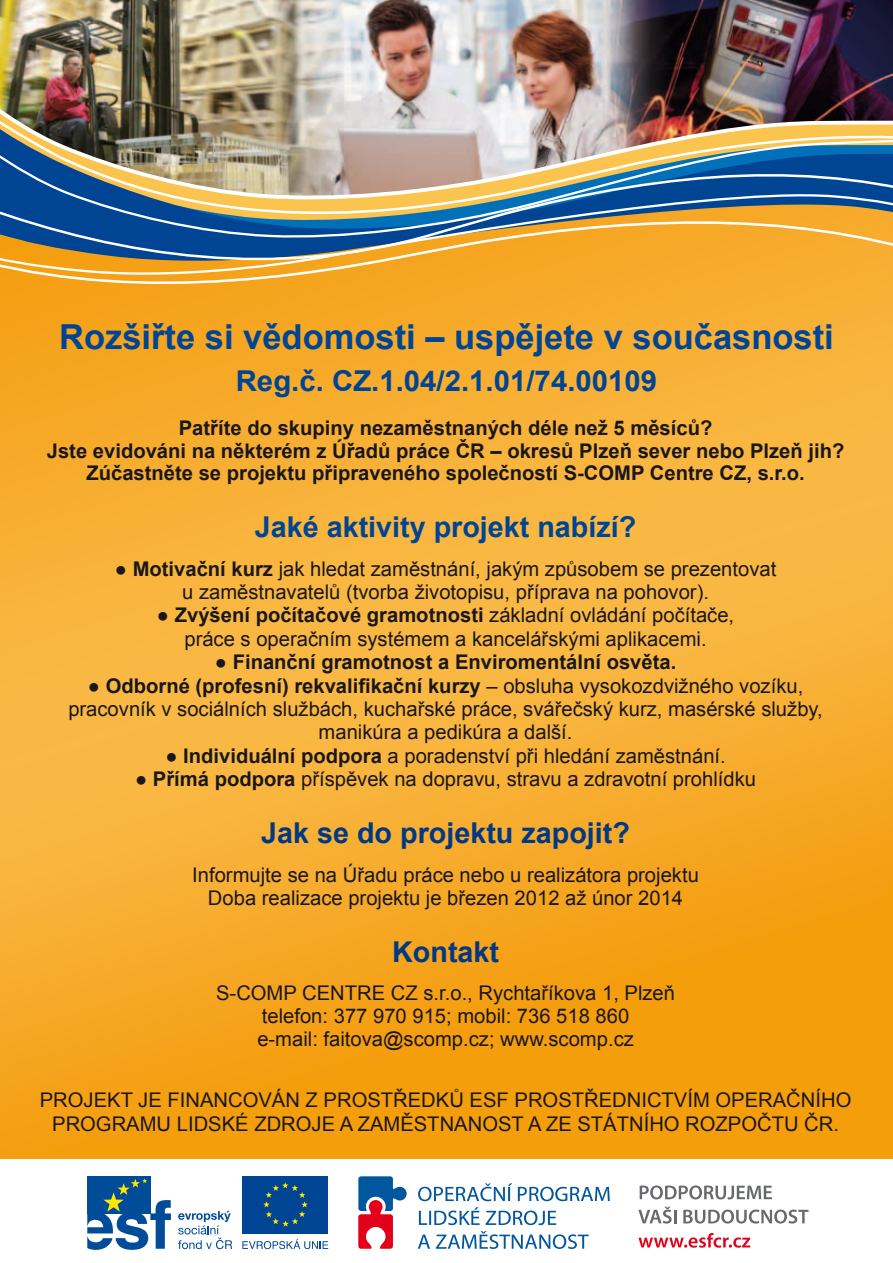
<style>
.page{position:relative;width:893px;height:1263px;background:#fff}
.page>*{position:absolute;margin:0;border:0;box-sizing:border-box;transform-origin:0 0}
.t1{font:700 34.5px "Arial";color:#004494}
.t2{font:700 28.65px "Arial";color:#004494}
.t3{font:700 28.65px "Arial";color:#003883}
.t4{font:20.25px/23.4px "Arial";color:#1a171c;text-align:center}
.t5{font:700 20.25px/22.5px "Arial";color:#1a171c;text-align:center}
.s1{font-weight:700}
.s2{font-weight:400}
</style>
<div class="page">
<img style="left:0;top:672px;width:893px;height:486px">
<svg style="left:418px;top:1183px;width:192px;height:66px"></svg>
<svg style="left:358px;top:1176px;width:49px;height:73px"></svg>
<div style="left:242px;top:1176px;width:86px;height:57px;background:#004494"></div>
<svg style="left:263px;top:1182px;width:45px;height:45px"></svg>
<svg style="left:242px;top:1239px;width:86px;height:10px"></svg>
<svg style="left:640px;top:1185px;width:132px;height:14px"></svg>
<svg style="left:638px;top:1206px;width:38px;height:17px"></svg>
<svg style="left:683px;top:1209px;width:125px;height:14px"></svg>
<svg style="left:638px;top:1233px;width:112px;height:15px"></svg>
<div style="left:87px;top:1176px;width:63px;height:37px;background:#004c99"></div>
<svg style="left:87px;top:1178px;width:84px;height:72px"></svg>
<svg style="left:178px;top:1211px;width:54px;height:38px"></svg>
<img style="left:0;top:0;width:893px;height:672px">
<svg style="left:0;top:157px;width:893px;height:121px;background:#9a9273"></svg>
<h1 class="t1" style="left:59px;top:315px;width:776px">Rozšiřte si vědomosti – uspějete v současnosti</h1>
<h2 class="t2" style="left:236px;top:362px;width:423px">Reg.č. CZ.1.04/2.1.01/74.00109</h2>
<p class="t5" style="left:47px;top:417px;width:799px">Patříte do skupiny nezaměstnaných déle než 5 měsíců?<br>Jste evidováni na některém z Úřadů práce ČR – okresů Plzeň sever nebo Plzeň jih?<br>Zúčastněte se projektu připraveného společností S-COMP Centre CZ, s.r.o.</p>
<h2 class="t2" style="left:255px;top:508px;width:383px">Jaké aktivity projekt nabízí?</h2>
<p class="t4" style="left:115px;top:557px;width:663px"><span class="s1">● Motivační kurz</span> jak hledat zaměstnání, jakým způsobem se prezentovat u zaměstnavatelů (tvorba životopisu, příprava na pohovor).</p>
<p class="t4" style="left:157px;top:604px;width:579px">● <span class="s1">Zvýšení počítačové gramotnosti</span> základní ovládání počítače, práce s operačním systémem a kancelářskými aplikacemi.</p>
<p class="t5" style="left:215px;top:651px;width:463px"><span class="s2">●</span> Finanční gramotnost a Enviromentální osvěta.</p>
<p class="t4" style="left:68px;top:674px;width:756px">● <span class="s1">Odborné (profesní) rekvalifikační kurzy</span> – obsluha vysokozdvižného vozíku, pracovník v sociálních službách, kuchařské práce, svářečský kurz, masérské služby, manikúra a pedikúra a další.</p>
<p class="t4" style="left:165px;top:744px;width:562px">● <span class="s1">Individuální podpora</span> a poradenství při hledání zaměstnání.</p>
<p class="t4" style="left:135px;top:768px;width:623px">● <span class="s1">Přímá podpora</span> příspěvek na dopravu, stravu a zdravotní prohlídku</p>
<h2 class="t3" style="left:261px;top:814px;width:370px">Jak se do projektu zapojit?</h2>
<p class="t4" style="left:192px;top:863px;width:508px">Informujte se na Úřadu práce nebo u realizátora projektu<br>Doba realizace projektu je březen 2012 až únor 2014</p>
<h2 class="t3" style="left:392px;top:933px;width:108px">Kontakt</h2>
<p class="t4" style="left:216px;top:981px;width:460px">S-COMP CENTRE CZ s.r.o., Rychtaříkova 1, Plzeň telefon: 377 970 915; mobil: 736 518 860<br>e-mail: faitova@scomp.cz; www.scomp.cz</p>
<p class="t4" style="left:40px;top:1089px;width:813px">PROJEKT JE FINANCOVÁN Z PROSTŘEDKŮ ESF PROSTŘEDNICTVÍM OPERAČNÍHO<br>PROGRAMU LIDSKÉ ZDROJE A ZAMĚSTNANOST A ZE STÁTNÍHO ROZPOČTU ČR.</p>
</div>
